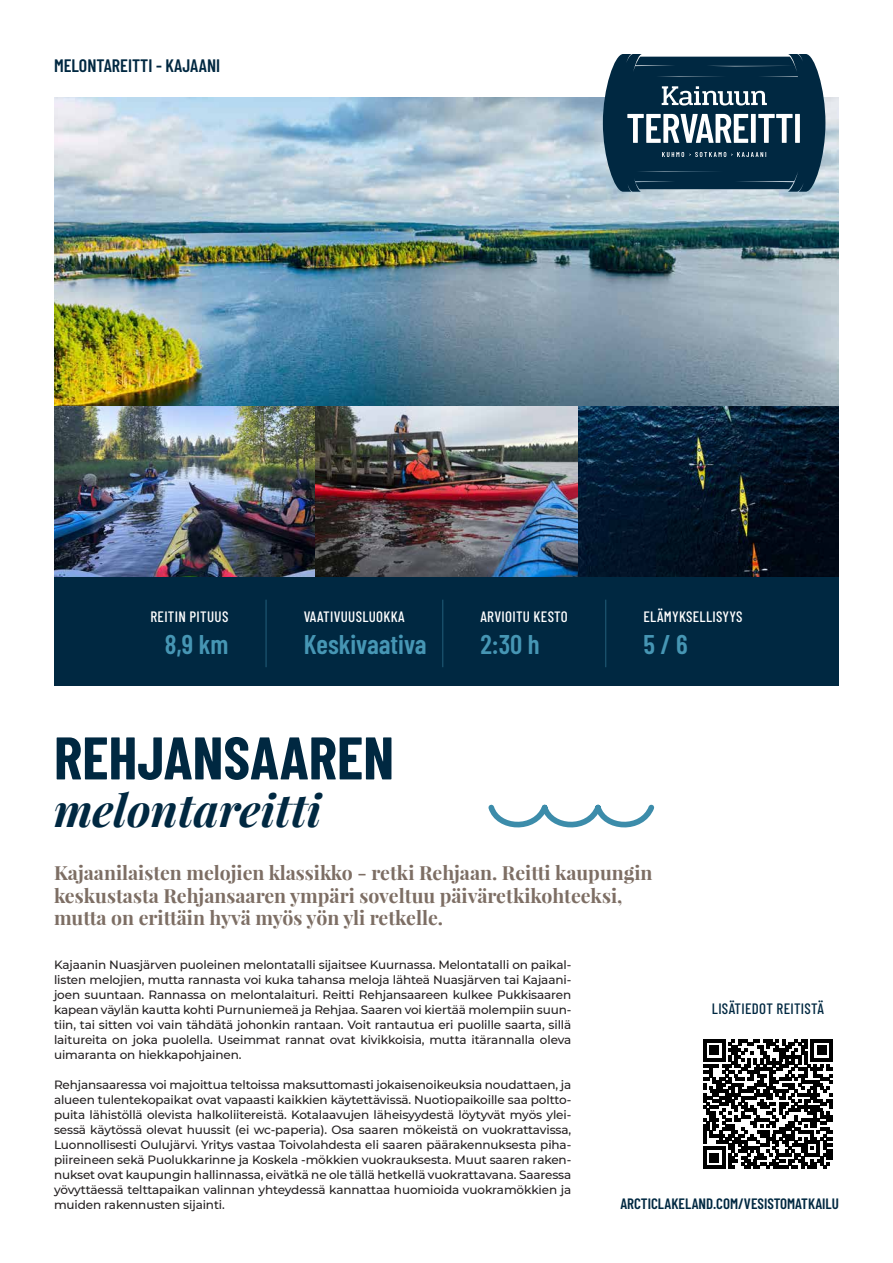
<style>
.page{position:relative;width:893px;height:1263px;background:#fff}
.page>*{position:absolute;margin:0;border:0;box-sizing:border-box;transform-origin:0 0}
.t1{font:700 60px "Barlow Condensed";color:#002841}
.t2{font:italic 700 45px "Playfair Display";color:#002841}
.t3{font:600 27px "Barlow Condensed";color:#4696b4}
.ingressi{font:700 19.5px/22.5px "Playfair Display";color:#7d6e64}
.t4{font:600 18px "Barlow Condensed";color:#002841}
.t5{font:500 15px "Barlow Condensed";letter-spacing:.02em;color:#fff}
.t6{font:600 15px "Barlow Condensed";color:#002841}
.t7{font:500 15px "Barlow Condensed";letter-spacing:.02em;color:#002841}
.leipis{font:500 12px/15px "Montserrat";letter-spacing:-.01em;color:#231f20;text-align:justify}
</style>
<div class="page">
<svg style="left:488px;top:804px;width:167px;height:24px"></svg>
<div style="left:54px;top:577px;width:785px;height:109px;background:#002841"></div>
<img style="left:54px;top:98px;width:785px;height:479px">
<svg style="left:603px;top:54px;width:222px;height:138px;background:#2d4e63"></svg>
<hr style="left:266px;top:600px;width:1px;height:67px;background:#4696b4">
<hr style="left:442px;top:600px;width:1px;height:67px;background:#4696b4">
<hr style="left:605px;top:600px;width:1px;height:67px;background:#4696b4">
<svg style="left:703px;top:1039px;width:130px;height:130px"></svg>
<p class="t4" style="left:54px;top:53px;width:168px">MELONTAREITTI - KAJAANI</p>
<p class="t5" style="left:150px;top:606px;width:79px">REITIN PITUUS</p>
<p class="t3" style="left:165px;top:625px;width:65px">8,9 km</p>
<p class="t5" style="left:304px;top:606px;width:103px">VAATIVUUSLUOKKA</p>
<p class="t3" style="left:304px;top:625px;width:124px">Keskivaativa</p>
<p class="t1" style="left:54px;top:715px;width:342px">REHJANSAAREN</p>
<p class="t2" style="left:54px;top:780px;width:269px">melontareitti</p>
<p class="t5" style="left:480px;top:606px;width:89px">ARVIOITU KESTO</p>
<p class="t3" style="left:480px;top:625px;width:61px">2:30 h</p>
<p class="t5" style="left:643px;top:606px;width:100px">ELÄMYKSELLISYYS</p>
<p class="t3" style="left:643px;top:625px;width:46px">5 / 6</p>
<p class="ingressi" style="left:54px;top:862px;width:600px">Kajaanilaisten melojien klassikko - retki Rehjaan. Reitti kaupungin keskustasta Rehjansaaren ympäri soveltuu päiväretkikohteeksi, mutta on erittäin hyvä myös yön yli retkelle.</p>
<p class="leipis" style="left:54px;top:957px;width:519px">Kajaanin Nuasjärven puoleinen melontatalli sijaitsee Kuurnassa. Melontatalli on paikal&shy;listen melojien, mutta rannasta voi kuka tahansa meloja lähteä Nuasjärven tai Kajaani&shy;joen suuntaan. Rannassa on melontalaituri. Reitti Rehjansaareen kulkee Pukkisaaren kapean väylän kautta kohti Purnuniemeä ja Rehjaa. Saaren voi kiertää molempiin suun&shy;tiin, tai sitten voi vain tähdätä johonkin rantaan. Voit rantautua eri puolille saarta, sillä laitureita on joka puolella. Useimmat rannat ovat kivikkoisia, mutta itärannalla oleva uimaranta on hiekkapohjainen.</p>
<p class="leipis" style="left:54px;top:1077px;width:519px">Rehjansaaressa voi majoittua teltoissa maksuttomasti jokaisenoikeuksia noudattaen, ja alueen tulentekopaikat ovat vapaasti kaikkien käytettävissä. Nuotiopaikoille saa poltto&shy;puita lähistöllä olevista halkoliitereistä. Kotalaavujen läheisyydestä löytyvät myös ylei&shy;sessä käytössä olevat huussit (ei wc-paperia). Osa saaren mökeistä on vuokrattavissa, Luonnollisesti Oulujärvi. Yritys vastaa Toivolahdesta eli saaren päärakennuksesta piha&shy;piireineen sekä Puolukkarinne ja Koskela -mökkien vuokrauksesta. Muut saaren raken&shy;nukset ovat kaupungin hallinnassa, eivätkä ne ole tällä hetkellä vuokrattavana. Saaressa yövyttäessä telttapaikan valinnan yhteydessä kannattaa huomioida vuokramökkien ja muiden rakennusten sijainti.</p>
<p class="t7" style="left:712px;top:998px;width:113px">LISÄTIEDOT REITISTÄ</p>
<p class="t6" style="left:620px;top:1193px;width:220px">ARCTICLAKELAND.COM/VESISTOMATKAILU</p>
</div>
